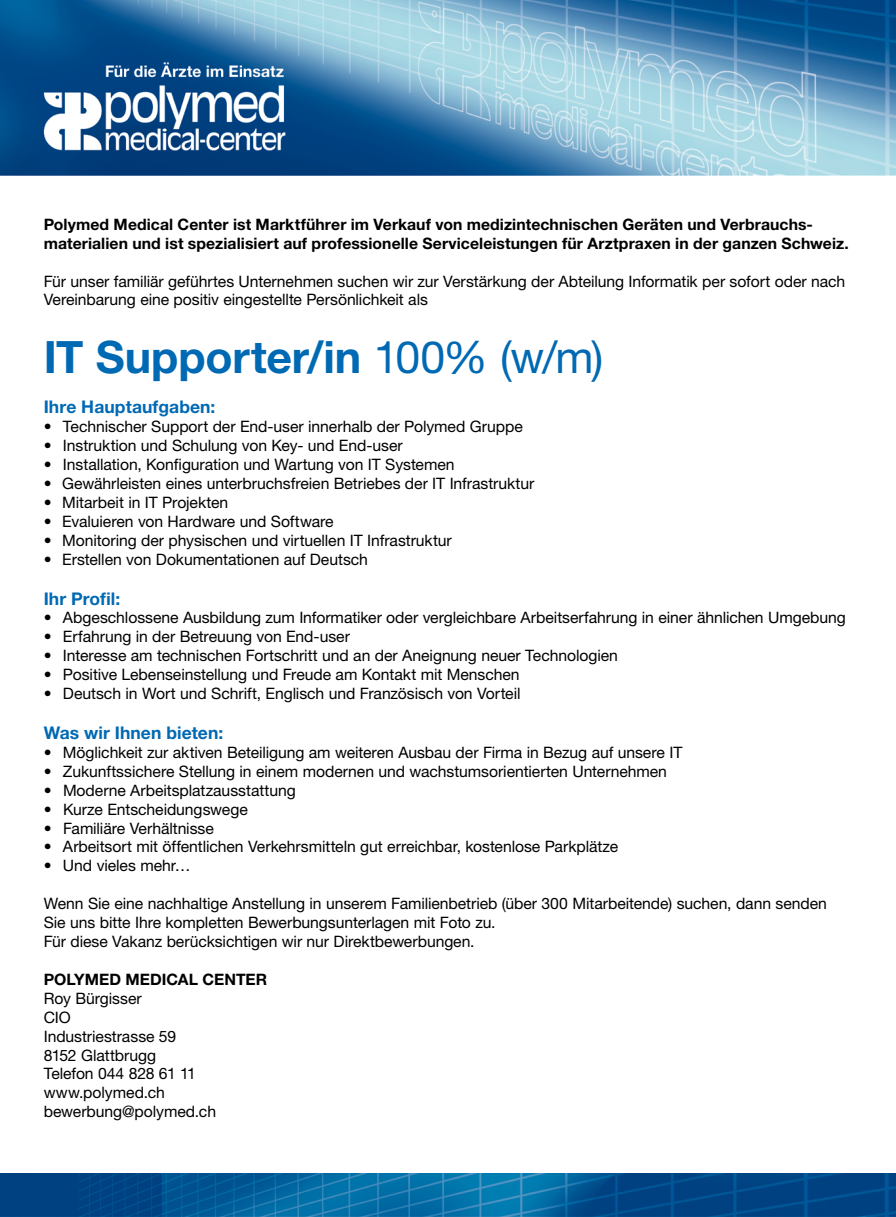
<style>
.page{position:relative;width:896px;height:1217px;background:#fff}
.page>*{position:absolute;margin:0;border:0;box-sizing:border-box;transform-origin:0 0}
.t1{font:700 44.62px "Helvetica Neue LT Std";letter-spacing:-.005em;color:#0069b4}
.t2{font:700 17.5px "Helvetica Neue LT Std";letter-spacing:.005em;color:#0069b4}
.t3{font:15.75px/18.9px "Helvetica Neue LT Std";letter-spacing:-.005em;color:#000}
.t4{font:700 15.75px/18.9px "Helvetica Neue LT Std";letter-spacing:.005em;color:#000}
.s1{font-weight:400}
</style>
<div class="page">
<img style="left:0;top:1173px;width:896px;height:43px">
<img style="left:0;top:0;width:896px;height:175px">
<p class="t4" style="left:44px;top:214px;width:807px">Polymed Medical Center ist Marktführer im Verkauf von medizintechnischen Geräten und Verbrauchs&shy;materialien und ist spezialisiert auf professionelle Serviceleistungen für Arztpraxen in der ganzen Schweiz.</p>
<p class="t3" style="left:44px;top:271px;width:803px">Für unser familiär geführtes Unternehmen suchen wir zur Verstärkung der Abteilung Informatik per sofort oder nach<br>Vereinbarung eine positiv eingestellte Persönlichkeit als</p>
<h1 class="t1" style="left:44px;top:330px;width:561px">IT Supporter/in <span class="s1">100% (w/m)</span></h1>
<p class="t2" style="left:44px;top:396px;width:173px">Ihre Hauptaufgaben:</p>
<p class="t3" style="left:44px;top:417px;width:481px">• Technischer Support der End-user innerhalb der Polymed Gruppe</p>
<p class="t3" style="left:44px;top:436px;width:361px">• Instruktion und Schulung von Key- und End-user</p>
<p class="t3" style="left:44px;top:454px;width:412px">• Installation, Konfiguration und Wartung von IT Systemen</p>
<p class="t3" style="left:44px;top:473px;width:492px">• Gewährleisten eines unterbruchsfreien Betriebes der IT Infrastruktur</p>
<p class="t3" style="left:44px;top:492px;width:186px">• Mitarbeit in IT Projekten</p>
<p class="t3" style="left:44px;top:511px;width:291px">• Evaluieren von Hardware und Software</p>
<p class="t3" style="left:44px;top:530px;width:410px">• Monitoring der physischen und virtuellen IT Infrastruktur</p>
<p class="t3" style="left:44px;top:549px;width:326px">• Erstellen von Dokumentationen auf Deutsch</p>
<p class="t2" style="left:44px;top:587px;width:78px">Ihr Profil:</p>
<p class="t3" style="left:44px;top:608px;width:804px">• Abgeschlossene Ausbildung zum Informatiker oder vergleichbare Arbeitserfahrung in einer ähnlichen Umgebung</p>
<p class="t3" style="left:44px;top:627px;width:308px">• Erfahrung in der Betreuung von End-user</p>
<p class="t3" style="left:44px;top:646px;width:576px">• Interesse am technischen Fortschritt und an der Aneignung neuer Technologien</p>
<p class="t3" style="left:44px;top:664px;width:477px">• Positive Lebenseinstellung und Freude am Kontakt mit Menschen</p>
<p class="t3" style="left:44px;top:683px;width:478px">• Deutsch in Wort und Schrift, Englisch und Französisch von Vorteil</p>
<p class="t2" style="left:44px;top:721px;width:181px">Was wir Ihnen bieten:</p>
<p class="t3" style="left:44px;top:742px;width:640px">• Möglichkeit zur aktiven Beteiligung am weiteren Ausbau der Firma in Bezug auf unsere IT</p>
<p class="t3" style="left:44px;top:761px;width:625px">• Zukunftssichere Stellung in einem modernen und wachstumsorientierten Unternehmen</p>
<p class="t3" style="left:44px;top:780px;width:253px">• Moderne Arbeitsplatzausstattung</p>
<p class="t3" style="left:44px;top:799px;width:206px">• Kurze Entscheidungswege</p>
<p class="t3" style="left:44px;top:818px;width:172px">• Familiäre Verhältnisse</p>
<p class="t3" style="left:44px;top:837px;width:576px">• Arbeitsort mit öffentlichen Verkehrsmitteln gut erreichbar, kostenlose Parkplätze</p>
<p class="t3" style="left:44px;top:856px;width:148px">• Und vieles mehr…</p>
<p class="t3" style="left:44px;top:893px;width:785px">Wenn Sie eine nachhaltige Anstellung in unserem Familienbetrieb (über 300 Mitarbeitende) suchen, dann senden<br>Sie uns bitte Ihre kompletten Bewerbungsunterlagen mit Foto zu.<br>Für diese Vakanz berücksichtigen wir nur Direktbewerbungen.</p>
<p class="t4" style="left:44px;top:969px;width:225px">POLYMED MEDICAL CENTER</p>
<p class="t3" style="left:44px;top:988px;width:174px">Roy Bürgisser<br>CIO<br>Industriestrasse 59<br>8152 Glattbrugg<br>Telefon 044 828 61 11 www.polymed.ch bewerbung@polymed.ch</p>
</div>
